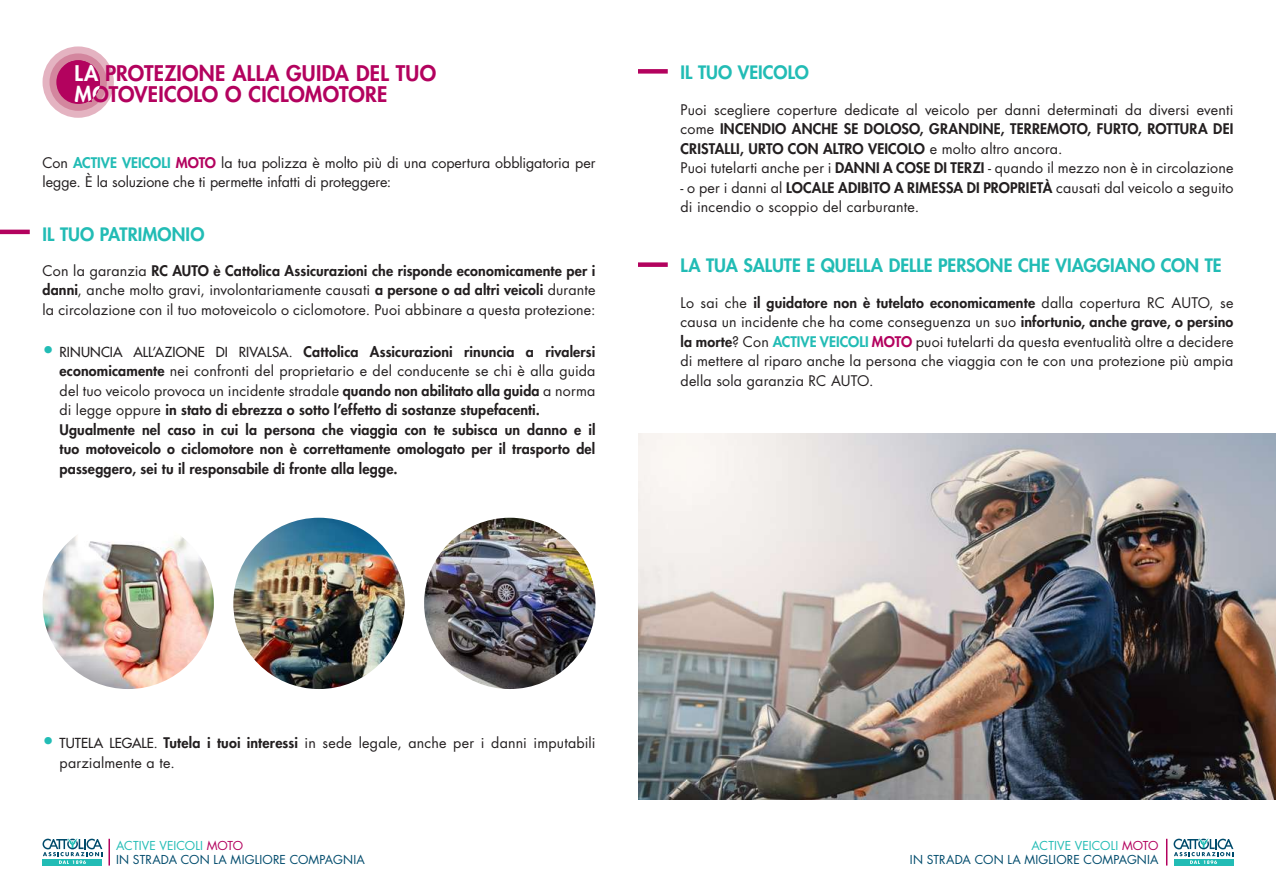
<style>
.page{position:relative;width:1276px;height:893px;background:#fff}
.page>*{position:absolute;margin:0;border:0;box-sizing:border-box;transform-origin:0 0}
.t1{font:800 21px/21px "Futura Std";letter-spacing:.01em;color:#b3025e}
.t2{font:800 18px "Futura Std";letter-spacing:.005em;color:#22bcb5}
.t3{font:14.25px/19.5px "Futura Std";letter-spacing:.01em;color:#231f20}
.t4{font:800 14.25px/19.5px "Futura Std";letter-spacing:.01em;color:#231f20}
.t5{font:12px/13.5px "Futura Std";letter-spacing:.01em;color:#004b6c}
.s1{font-weight:800;color:#22bcb5}
.s2{font-weight:800;color:#b3025e}
.s3{font-weight:800}
.s4{font-weight:400;font-size:19.5px;color:#22bcb5}
.s5{font-weight:500;font-size:13.5px}
.s6{font-weight:400}
.s7{font-size:19.5px;color:#22bcb5}
.s8{color:#22bcb5}
.s9{color:#b3025e}
</style>
<div class="page">
<hr style="left:108px;top:839px;width:2px;height:26px;background:#b3025e">
<svg style="left:1166px;top:839px;width:1px;height:26px"></svg>
<div style="left:43px;top:859px;width:59px;height:6px;background:#22bcb5"></div>
<svg style="left:43px;top:838px;width:59px;height:26px"></svg>
<div style="left:1174px;top:859px;width:59px;height:6px;background:#22bcb5"></div>
<svg style="left:1173px;top:838px;width:60px;height:26px"></svg>
<hr style="left:0;top:230px;width:30px;height:4px;background:#b3025e">
<div style="left:638px;top:69px;width:30px;height:5px;background:#b3025e"></div>
<div style="left:638px;top:262px;width:30px;height:5px;background:#b3025e"></div>
<img style="left:638px;top:434px;width:638px;height:365px">
<img style="left:43px;top:518px;width:171px;height:171px;border-radius:86px">
<img style="left:233px;top:518px;width:172px;height:171px;border-radius:86px">
<img style="left:424px;top:518px;width:171px;height:171px;border-radius:86px">
<div style="left:43px;top:46px;width:71px;height:72px;background:#e4b3c1;border-radius:50%"></div>
<div style="left:50px;top:53px;width:57px;height:58px;background:#d3869e;border-radius:50%"></div>
<svg style="left:56px;top:60px;width:44px;height:44px"></svg>
<svg style="left:61px;top:60px;width:39px;height:43px;background:#b81668"></svg>
<h1 class="t1" style="left:75px;top:63px;width:363px">LA PROTEZIONE ALLA GUIDA DEL TUO<br>MOTOVEICOLO O CICLOMOTORE</h1>
<p class="t3" style="left:43px;top:153px;width:554px">Con <span class="s1">ACTIVE VEICOLI</span> <span class="s2">MOTO</span> la tua polizza è molto più di una copertura obbligatoria per legge. È la soluzione che ti permette infatti di proteggere:</p>
<p class="t2" style="left:43px;top:223px;width:163px">IL TUO PATRIMONIO</p>
<p class="t3" style="left:43px;top:261px;width:554px;text-align:justify">Con la garanzia <span class="s3">RC AUTO è Cattolica Assicurazioni che risponde economicamente per i danni</span>, anche molto gravi, involontariamente causati <span class="s3">a persone o ad altri veicoli</span> durante la circolazione con il tuo motoveicolo o ciclomotore. Puoi abbinare a questa protezione:</p>
<p class="t4" style="left:60px;top:342px;width:537px;text-indent:-17px"><span class="s4">•</span> <span class="s5">RINUNCIA ALL’AZIONE DI RIVALSA.</span> Cattolica Assicurazioni rinuncia a rivalersi economicamente <span class="s6">nei confronti del proprietario e del conducente se chi è alla guida del tuo veicolo provoca un incidente stradale</span> quando non abilitato alla guida <span class="s6">a norma di legge oppure</span> in stato di ebrezza o sotto l’effetto di sostanze stupefacenti.<br>Ugualmente nel caso in cui la persona che viaggia con te subisca un danno e il tuo motoveicolo o ciclomotore non è correttamente omologato per il trasporto del passeggero, sei tu il responsabile di fronte alla legge.</p>
<p class="t2" style="left:680px;top:61px;width:130px">IL TUO VEICOLO</p>
<p class="t3" style="left:680px;top:100px;width:554px">Puoi scegliere coperture dedicate al veicolo per danni determinati da diversi eventi come <span class="s3">INCENDIO ANCHE SE DOLOSO, GRANDINE, TERREMOTO, FURTO, ROTTURA DEI CRISTALLI, URTO CON ALTRO VEICOLO</span> e molto altro ancora.<br>Puoi tutelarti anche per i <span class="s3">DANNI A COSE DI TERZI</span> - quando il mezzo non è in circolazione</p>
<p class="t3" style="left:680px;top:178px;width:554px">- o per i danni al <span class="s3">LOCALE ADIBITO A RIMESSA DI PROPRIETÀ</span> causati dal veicolo a seguito di incendio o scoppio del carburante.</p>
<p class="t2" style="left:680px;top:254px;width:542px">LA TUA SALUTE E QUELLA DELLE PERSONE CHE VIAGGIANO CON TE</p>
<p class="t3" style="left:680px;top:293px;width:554px;text-align:justify">Lo sai che <span class="s3">il guidatore non è tutelato economicamente</span> dalla copertura RC AUTO, se causa un incidente che ha come conseguenza un suo <span class="s3">infortunio, anche grave, o persino la morte</span>? Con <span class="s1">ACTIVE VEICOLI</span> <span class="s2">MOTO</span> puoi tutelarti da questa eventualità oltre a decidere di mettere al riparo anche la persona che viaggia con te con una protezione più ampia della sola garanzia RC AUTO.</p>
<p class="t3" style="left:60px;top:733px;width:537px;text-indent:-17px"><span class="s7">•</span> <span class="s5">TUTELA LEGALE.</span> <span class="s3">Tutela i tuoi interessi</span> in sede legale, anche per i danni imputabili parzialmente a te.</p>
<p class="t5" style="left:116px;top:839px;width:250px"><span class="s8">ACTIVE VEICOLI</span> <span class="s9">MOTO<br></span>IN STRADA CON LA MIGLIORE COMPAGNIA</p>
<p class="t5" style="left:910px;top:839px;width:250px;text-align:right"><span class="s8">ACTIVE VEICOLI</span> <span class="s9">MOTO<br></span>IN STRADA CON LA MIGLIORE COMPAGNIA</p>
</div>
